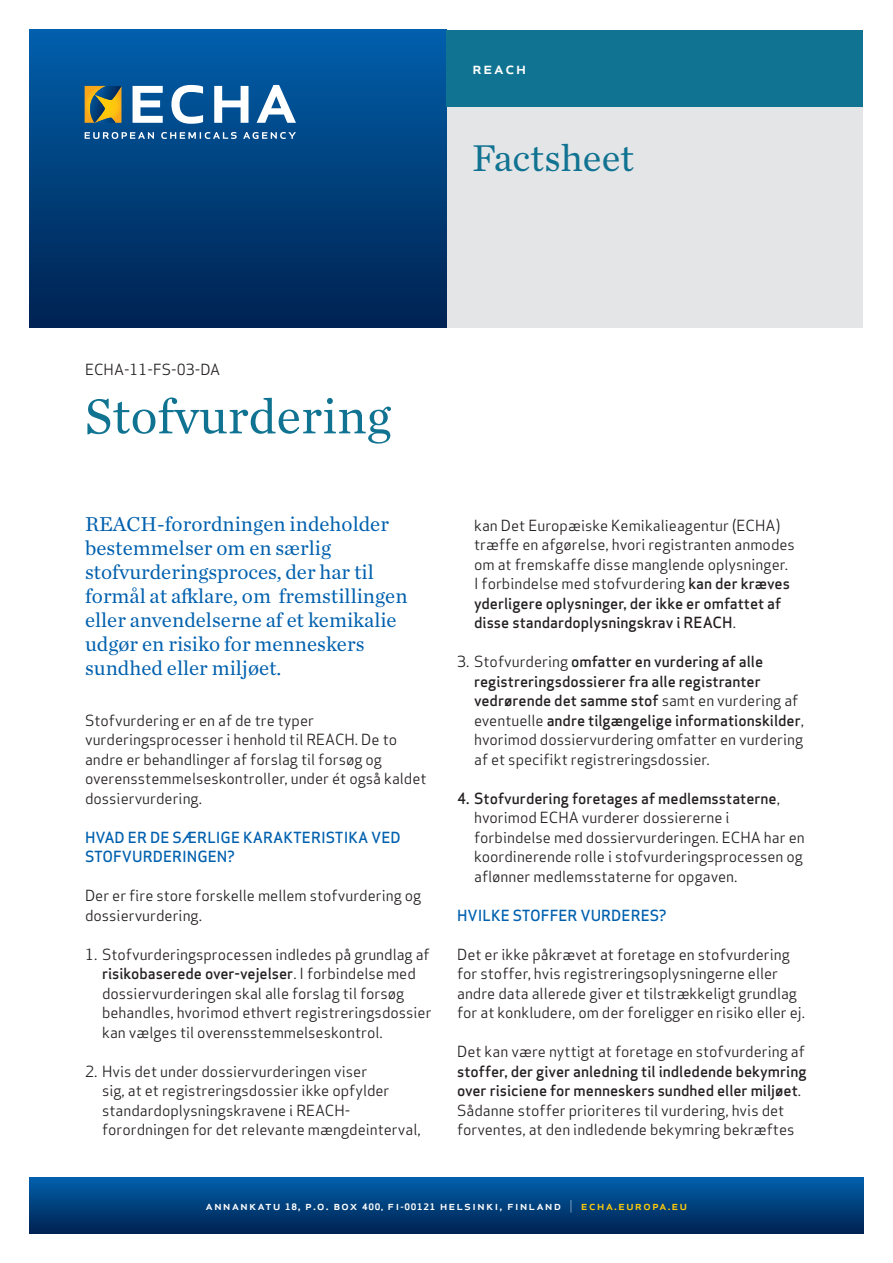
<style>
.page{position:relative;width:893px;height:1263px;background:#fff}
.page>*{position:absolute;margin:0;border:0;box-sizing:border-box;transform-origin:0 0}
.t1{font:51px "Chronicle Text G1";color:#107391}
.t2{font:39px "Chronicle Text G1";color:#107391}
.t3{font:21px/24px "Chronicle Text G1";color:#0160ae}
.t4{font:500 16.5px "Apex Sans";letter-spacing:.075em;color:#fff;scale:1.08 1}
.t5{font:15px/19.5px "Apex Sans";color:#231f20}
.t6{font:500 15px/19.5px "Apex Sans";color:#231f20}
.t7{font:500 15px/19.5px "Apex Sans";color:#0160ae}
.t8{font:500 12.15px "Apex Sans";letter-spacing:.075em;color:#fff;scale:1.08 1}
.s1{font-weight:500}
.s2{font-weight:400}
.s3{font-weight:700;font-size:8.7px}
.s4{font-weight:700;font-size:8.25px}
.s5{font-weight:300}
.s6{color:#feca0a}
</style>
<div class="page">
<svg style="left:30px;top:1178px;width:833px;height:55px;background:#00407e"></svg>
<div style="left:446px;top:106px;width:417px;height:221px;background:#e4e5e7"></div>
<svg style="left:30px;top:30px;width:416px;height:297px;background:#003f7b"></svg>
<svg style="left:85px;top:132px;width:211px;height:7px"></svg>
<svg style="left:133px;top:85px;width:163px;height:39px"></svg>
<svg style="left:85px;top:86px;width:36px;height:37px"></svg>
<div style="left:446px;top:30px;width:417px;height:76px;background:#107391"></div>
<p class="t4" style="left:472px;top:54px;width:52px">reach</p>
<h2 class="t2" style="left:472px;top:128px;width:164px">Factsheet</h2>
<p class="t5" style="left:85px;top:358px;width:137px">ECHA-11-FS-03-DA</p>
<h1 class="t1" style="left:85px;top:378px;width:307px">Stofvurdering</h1>
<h3 class="t3" style="left:85px;top:511px;width:324px">REACH-forordningen indeholder bestemmelser om en særlig stofvurderingsproces, der har til formål at afklare, om fremstillingen eller anvendelserne af et kemikalie udgør en risiko for menneskers sundhed eller miljøet.</h3>
<p class="t5" style="left:85px;top:709px;width:343px">Stofvurdering er en af de tre typer vurderingsprocesser i henhold til REACH. De to andre er behandlinger af forslag til forsøg og overensstemmelseskontroller, under ét også kaldet dossiervurdering.</p>
<p class="t7" style="left:85px;top:826px;width:317px">HVAD ER DE SÆRLIGE KARAKTERISTIKA VED<br>STOFVURDERINGEN?</p>
<p class="t5" style="left:85px;top:885px;width:338px">Der er fire store forskelle mellem stofvurdering og dossiervurdering.</p>
<p class="t5" style="left:102px;top:943px;width:331px;text-indent:-17px">1. Stofvurderingsprocessen indledes på grundlag af <span class="s1">risikobaserede over-vejelser</span>. I forbindelse med dossiervurderingen skal alle forslag til forsøg behandles, hvorimod ethvert registreringsdossier kan vælges til overensstemmelseskontrol.</p>
<p class="t5" style="left:102px;top:1060px;width:320px;text-indent:-17px">2. Hvis det under dossiervurderingen viser<br>sig, at et registreringsdossier ikke opfylder standardoplysningskravene i REACH&shy;forordningen for det relevante mængdeinterval,</p>
<p class="t5" style="left:474px;top:514px;width:322px">kan Det Europæiske Kemikalieagentur (ECHA) træffe en afgørelse, hvori registranten anmodes om at fremskaffe disse manglende oplysninger.<br>I forbindelse med stofvurdering <span class="s1">kan der kræves yderligere oplysninger, der ikke er omfattet af disse standardoplysningskrav i REACH</span>.</p>
<p class="t6" style="left:474px;top:650px;width:331px;text-indent:-17px"><span class="s2">3. Stofvurdering</span> omfatter en vurdering af alle registreringsdossierer fra alle registranter vedrørende det samme stof <span class="s2">samt en vurdering af eventuelle</span> andre tilgængelige informationskilder<span class="s2">, hvorimod dossiervurdering omfatter en vurdering af et specifikt registreringsdossier.</span></p>
<p class="t5" style="left:474px;top:787px;width:332px;text-indent:-17px"><span class="s1">4. Stofvurdering foretages af medlemsstaterne</span>, hvorimod ECHA vurderer dossiererne i forbindelse med dossiervurderingen. ECHA har en koordinerende rolle i stofvurderingsprocessen og aflønner medlemsstaterne for opgaven.</p>
<p class="t7" style="left:457px;top:904px;width:211px">HVILKE STOFFER VURDERES?</p>
<p class="t5" style="left:457px;top:943px;width:350px">Det er ikke påkrævet at foretage en stofvurdering for stoffer, hvis registreringsoplysningerne eller andre data allerede giver et tilstrækkeligt grundlag for at konkludere, om der foreligger en risiko eller ej.</p>
<p class="t5" style="left:457px;top:1041px;width:349px">Det kan være nyttigt at foretage en stofvurdering af</p>
<p class="t6" style="left:457px;top:1060px;width:351px">stoffer, der giver anledning til indledende bekymring over risiciene for menneskers sundhed eller miljøet<span class="s2">.<br>Sådanne stoffer prioriteres til vurdering, hvis det forventes, at den indledende bekymring bekræftes</span></p>
<p class="t8" style="left:206px;top:1195px;width:448px">annankatu <span class="s3">18</span>, p.o. box <span class="s3">400,</span> fi<span class="s4">-</span><span class="s3">00121</span> helsinki, finland <span class="s5">|</span> <span class="s6">echa.europa.eu</span></p>
</div>
